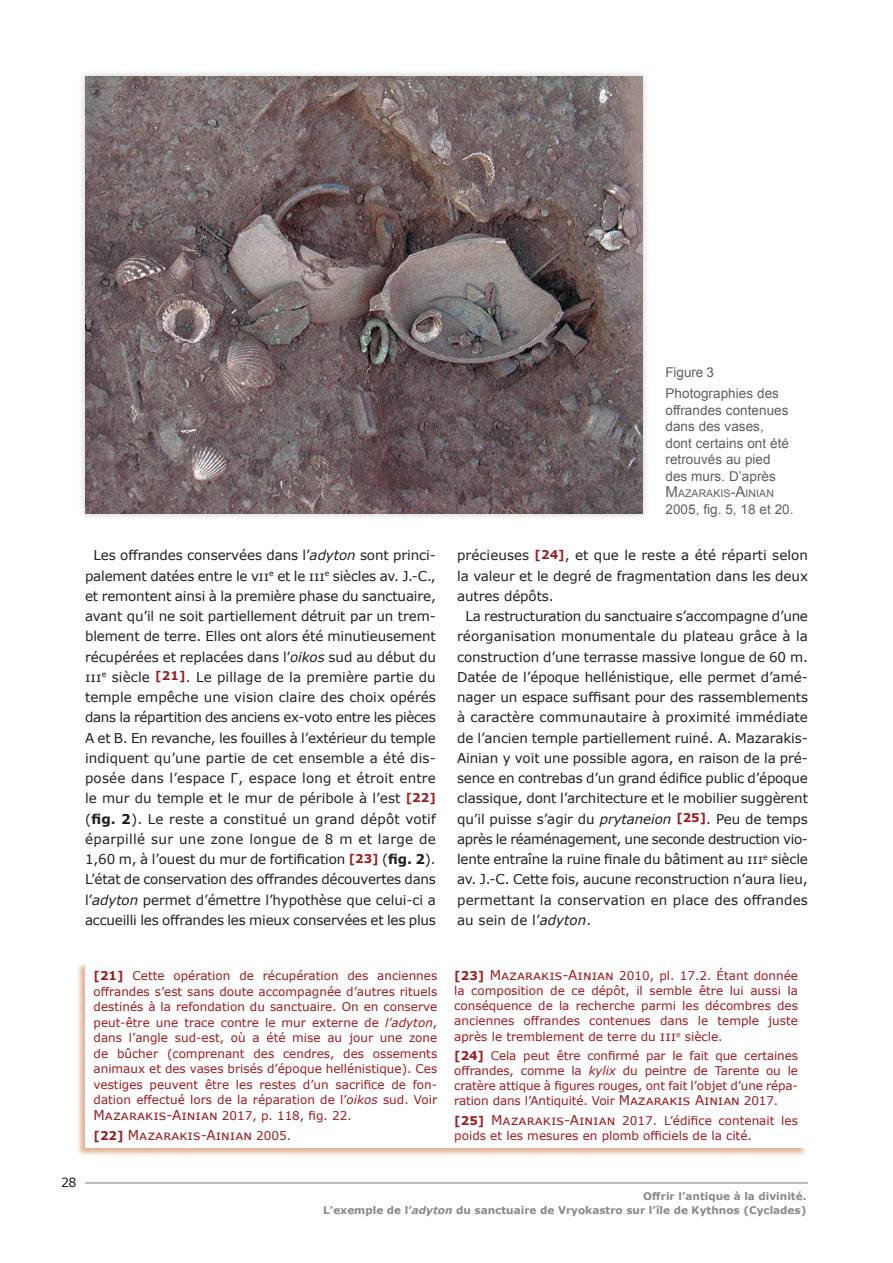
<style>
.page{position:relative;width:893px;height:1263px;background:#fff}
.page>*{position:absolute;margin:0;border:0;box-sizing:border-box;transform-origin:0 0}
.t1{font:13.5px/20.2px "Verdana";letter-spacing:-.005em;color:#231f20;text-align:justify}
.t2{font:13.5px/16.5px "Arial";letter-spacing:.005em;color:#5b5f60}
.t3{font:13.5px "Verdana";color:#9d1b1e}
.t4{font:12.6px "Verdana";color:#231f20}
.t5{font:12px/15.5px "Verdana";color:#9d1b1e;text-align:justify}
.t6{font:700 10.5px/13.5px "Verdana";color:#87898c;text-align:right}
.t7{font:10.5px "Arial";letter-spacing:.005em;color:#5b5f60}
.s1{font-size:15px}
.s2{font-style:italic}
.s3{font-weight:700;font-size:12px;color:#9d1b1e}
.s4{font-weight:700}
.s5{font-size:13.5px}
.s6{font-weight:700;font-size:12px}
.s7{font-size:12px}
</style>
<div class="page">
<hr style="left:85px;top:1182px;width:723px;height:2px;background:#bcbdc0">
<div style="left:77px;top:68px;width:573px;height:454px;background:#231f20;opacity:.25"></div>
<img style="left:85px;top:77px;width:557px;height:437px">
<div style="left:76px;top:962px;width:731px;height:195px;background:#c86c33;opacity:.5"></div>
<div style="left:85px;top:962px;width:721px;height:186px;background:#fff"></div>
<p class="t2" style="left:665px;top:362px;width:115px;line-height:20.7px">Figure 3<br>Photographies des</p>
<p class="t2" style="left:665px;top:402px;width:125px">offrandes contenues dans des vases, dont certains ont été retrouvés au pied des murs. D’après</p>
<p class="t7" style="left:665px;top:486px;width:110px"><span class="s1">M</span>AZARAKIS<span class="s1">-A</span>INIAN</p>
<p class="t2" style="left:665px;top:501px;width:130px">2005, fig. 5, 18 et 20.</p>
<p class="t1" style="left:85px;top:545px;width:352px;text-indent:9px">Les offrandes conservées dans l’<span class="s2">adyton</span> sont princi&shy;palement datées entre le vii<sup>e</sup> et le iii<sup>e</sup> siècles av. J.-C., et remontent ainsi à la première phase du sanctuaire, avant qu’il ne soit partiellement détruit par un trem&shy;blement de terre. Elles ont alors été minutieusement récupérées et replacées dans l’<span class="s2">oikos</span> sud au début du iii<sup>e</sup> siècle <span class="s3">[21]</span>. Le pillage de la première partie du temple empêche une vision claire des choix opérés dans la répartition des anciens ex-voto entre les pièces A et B. En revanche, les fouilles à l’extérieur du temple indiquent qu’une partie de cet ensemble a été dis&shy;posée dans l’espace Γ, espace long et étroit entre le mur du temple et le mur de péribole à l’est <span class="s3">[22] </span>(<span class="s4">fig. 2</span>). Le reste a constitué un grand dépôt votif éparpillé sur une zone longue de 8 m et large de 1,60 m, à l’ouest du mur de fortification <span class="s3">[23]</span> (<span class="s4">fig. 2</span>).<br>L’état de conservation des offrandes découvertes dans l’<span class="s2">adyton</span> permet d’émettre l’hypothèse que celui-ci a accueilli les offrandes les mieux conservées et les plus</p>
<p class="t1" style="left:457px;top:545px;width:352px">précieuses <span class="s3">[24]</span>, et que le reste a été réparti selon la valeur et le degré de fragmentation dans les deux autres dépôts.</p>
<p class="t1" style="left:457px;top:606px;width:352px;text-indent:9px">La restructuration du sanctuaire s’accompagne d’une réorganisation monumentale du plateau grâce à la construction d’une terrasse massive longue de 60 m.<br>Datée de l’époque hellénistique, elle permet d’amé&shy;nager un espace suffisant pour des rassemblements à caractère communautaire à proximité immédiate de l’ancien temple partiellement ruiné. A. Mazarakis-Ainian y voit une possible agora, en raison de la pré&shy;sence en contrebas d’un grand édifice public d’époque classique, dont l’architecture et le mobilier suggèrent qu’il puisse s’agir du <span class="s2">prytaneion</span> <span class="s3">[25]</span>. Peu de temps après le réaménagement, une seconde destruction vio&shy;lente entraîne la ruine finale du bâtiment au iii<sup>e</sup> siècle av. J.-C. Cette fois, aucune reconstruction n’aura lieu, permettant la conservation en place des offrandes au sein de l’<span class="s2">adyton</span>.</p>
<p class="t4" style="left:61px;top:1173px;width:17px">28</p>
<p class="t5" style="left:94px;top:968px;width:345px"><span class="s4">[21]</span> Cette opération de récupération des anciennes offrandes s’est sans doute accompagnée d’autres rituels destinés à la refondation du sanctuaire. On en conserve peut-être une trace contre le mur externe de <span class="s2">l’adyton</span>, dans l’angle sud-est, où a été mise au jour une zone de bûcher (comprenant des cendres, des ossements animaux et des vases brisés d’époque hellénistique). Ces vestiges peuvent être les restes d’un sacrifice de fon&shy;dation effectué lors de la réparation de l’<span class="s2">oikos</span> sud. Voir <span class="s5">Mazarakis-Ainian</span> 2017, p. 118, fig. 22.</p>
<p class="t3" style="left:94px;top:1125px;width:199px"><span class="s6">[22]</span> Mazarakis-Ainian <span class="s7">2005.</span></p>
<p class="t5" style="left:454px;top:968px;width:345px"><span class="s4">[23]</span> <span class="s5">Mazarakis-Ainian</span> 2010, pl. 17.2. Étant donnée la composition de ce dépôt, il semble être lui aussi la conséquence de la recherche parmi les décombres des anciennes offrandes contenues dans le temple juste après le tremblement de terre du <span class="s5">iii</span><sup>e</sup> siècle.</p>
<p class="t5" style="left:454px;top:1048px;width:345px"><span class="s4">[24]</span> Cela peut être confirmé par le fait que certaines offrandes, comme la <span class="s2">kylix</span> du peintre de Tarente ou le cratère attique à figures rouges, ont fait l’objet d’une répa&shy;ration dans l’Antiquité. Voir <span class="s5">Mazarakis Ainian</span> 2017.</p>
<p class="t5" style="left:454px;top:1112px;width:345px"><span class="s4">[25]</span> <span class="s5">Mazarakis-Ainian</span> 2017. L’édifice contenait les poids et les mesures en plomb officiels de la cité.</p>
<p class="t6" style="left:323px;top:1189px;width:485px">Offrir l’antique à la divinité.<br>L’exemple de l’<span class="s2">adyton</span> du sanctuaire de Vryokastro sur l’île de Kythnos (Cyclades)</p>
</div>
